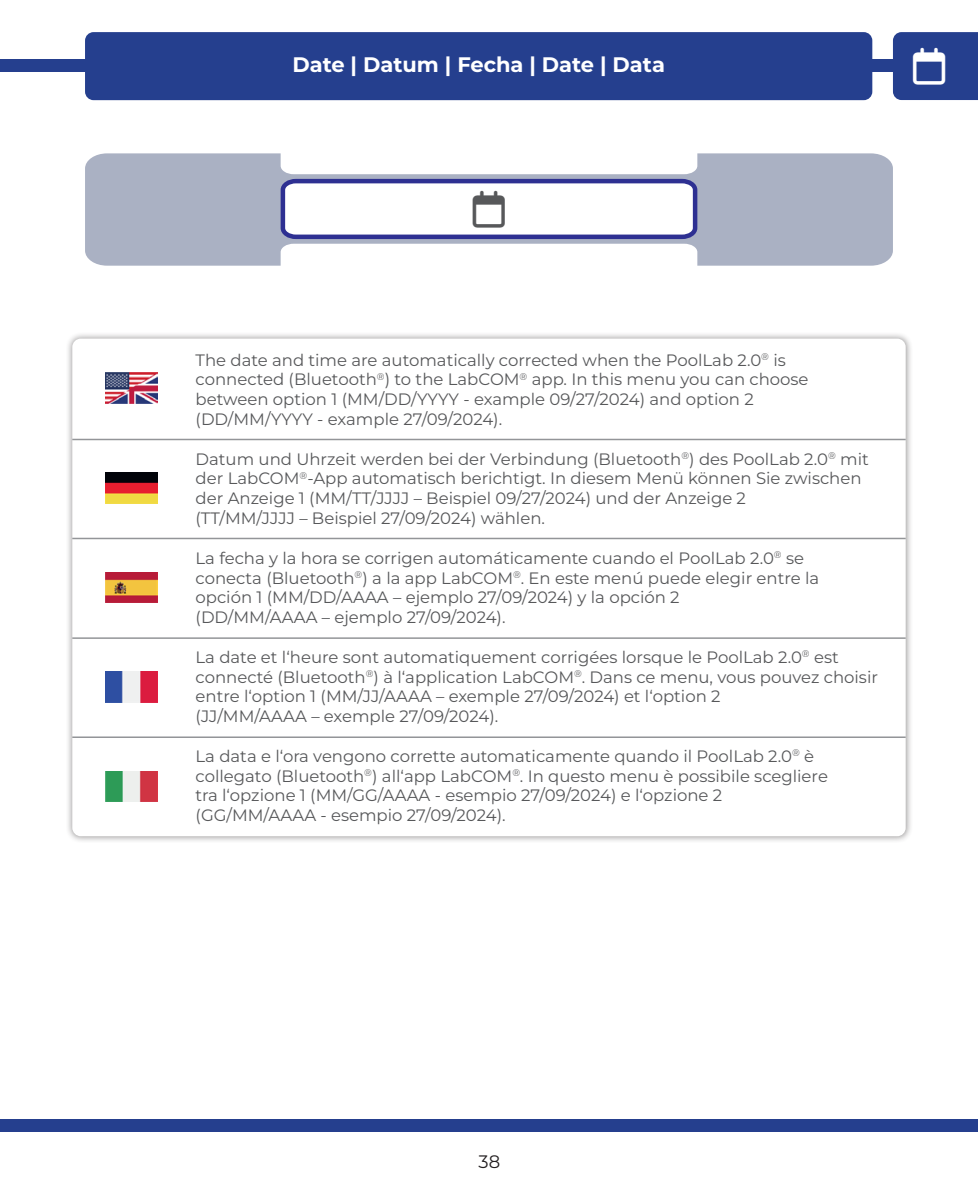
<style>
.page{position:relative;width:978px;height:1191px;background:#fff}
.page>*{position:absolute;margin:0;border:0;box-sizing:border-box;transform-origin:0 0}
.Text{font:36.6px "Font Awesome 6 Pro";color:#57585a}
.Text-2{font:36.6px "Font Awesome 6 Pro";color:#fff}
.Überschriften_Seiten{font:700 21px "Montserrat";color:#fff}
.t1{font:18px "Montserrat";color:#231f20}
.Text-3{font:16.5px/19.8px "Montserrat";color:#57585a}
</style>
<div class="page">
<div style="left:0;top:60px;width:978px;height:12px;background:#253f8e"></div>
<div style="left:0;top:1119px;width:978px;height:12px;background:#253f8e"></div>
<div style="left:85px;top:153px;width:808px;height:113px;background:#aab1c3"></div>
<div style="left:66px;top:332px;width:846px;height:510px;background:#231f20;opacity:.5"></div>
<div style="left:72px;top:338px;width:834px;height:498px;background:#fff;border-radius:9px"></div>
<hr style="left:72px;top:439px;width:834px;height:1px;background:#939598">
<hr style="left:72px;top:538px;width:834px;height:1px;background:#939598">
<hr style="left:72px;top:637px;width:834px;height:2px;background:#939598">
<hr style="left:72px;top:736px;width:834px;height:2px;background:#939598">
<img style="left:106px;top:372px;width:52px;height:31px">
<img style="left:106px;top:472px;width:52px;height:32px">
<img style="left:106px;top:671px;width:52px;height:31px">
<img style="left:106px;top:771px;width:52px;height:30px">
<img style="left:106px;top:572px;width:52px;height:30px">
<div style="left:85px;top:32px;width:787px;height:68px;background:#253f8e;border-radius:9px"></div>
<svg style="left:278px;top:153px;width:422px;height:113px"></svg>
<div style="left:893px;top:32px;width:85px;height:68px;background:#253f8e"></div>
<p class="Überschriften_Seiten" style="left:292px;top:49px;width:374px">Date | Datum | Fecha | Date | Data</p>
<p class="Text" style="left:473px;top:191px;width:34px">●■</p>
<p class="Text-2" style="left:913px;top:48px;width:34px">●■</p>
<p class="Text-3" style="left:196px;top:349px;width:592px">The date and time are automatically corrected when the PoolLab 2.0<sup>®</sup> is</p>
<p class="Text-3" style="left:196px;top:369px;width:614px">connected (Bluetooth<sup>®</sup>) to the LabCOM<sup>®</sup> app. In this menu you can choose</p>
<p class="Text-3" style="left:196px;top:389px;width:560px">between option 1 (MM/DD/YYYY - example 09/27/2024) and option 2 (DD/MM/YYYY - example 27/09/2024).</p>
<p class="Text-3" style="left:196px;top:448px;width:675px">Datum und Uhrzeit werden bei der Verbindung (Bluetooth<sup>®</sup>) des PoolLab 2.0<sup>®</sup> mit der LabCOM<sup>®</sup>-App automatisch berichtigt. In diesem Menü können Sie zwischen der Anzeige 1 (MM/TT/JJJJ – Beispiel 09/27/2024) und der Anzeige 2<br>(TT/MM/JJJJ – Beispiel 27/09/2024) wählen.</p>
<p class="Text-3" style="left:196px;top:547px;width:610px">La fecha y la hora se corrigen automáticamente cuando el PoolLab 2.0<sup>®</sup> se</p>
<p class="Text-3" style="left:196px;top:567px;width:625px">conecta (Bluetooth<sup>®</sup>) a la app LabCOM<sup>®</sup>. En este menú puede elegir entre la</p>
<p class="Text-3" style="left:196px;top:587px;width:486px">opción 1 (MM/DD/AAAA – ejemplo 27/09/2024) y la opción 2 (DD/MM/AAAA – ejemplo 27/09/2024).</p>
<p class="Text-3" style="left:196px;top:646px;width:684px">La date et l‘heure sont automatiquement corrigées lorsque le PoolLab 2.0<sup>®</sup> est connecté (Bluetooth<sup>®</sup>) à l‘application LabCOM<sup>®</sup>. Dans ce menu, vous pouvez choisir entre l‘option 1 (MM/JJ/AAAA – exemple 27/09/2024) et l‘option 2<br>(JJ/MM/AAAA – exemple 27/09/2024).</p>
<p class="Text-3" style="left:196px;top:745px;width:620px">La data e l‘ora vengono corrette automaticamente quando il PoolLab 2.0<sup>®</sup> è</p>
<p class="Text-3" style="left:196px;top:765px;width:634px">collegato (Bluetooth<sup>®</sup>) all‘app LabCOM<sup>®</sup>. In questo menu è possibile scegliere</p>
<p class="Text-3" style="left:196px;top:785px;width:528px">tra l‘opzione 1 (MM/GG/AAAA - esempio 27/09/2024) e l‘opzione 2 (GG/MM/AAAA - esempio 27/09/2024).</p>
<p class="t1" style="left:479px;top:1149px;width:23px">38</p>
</div>
